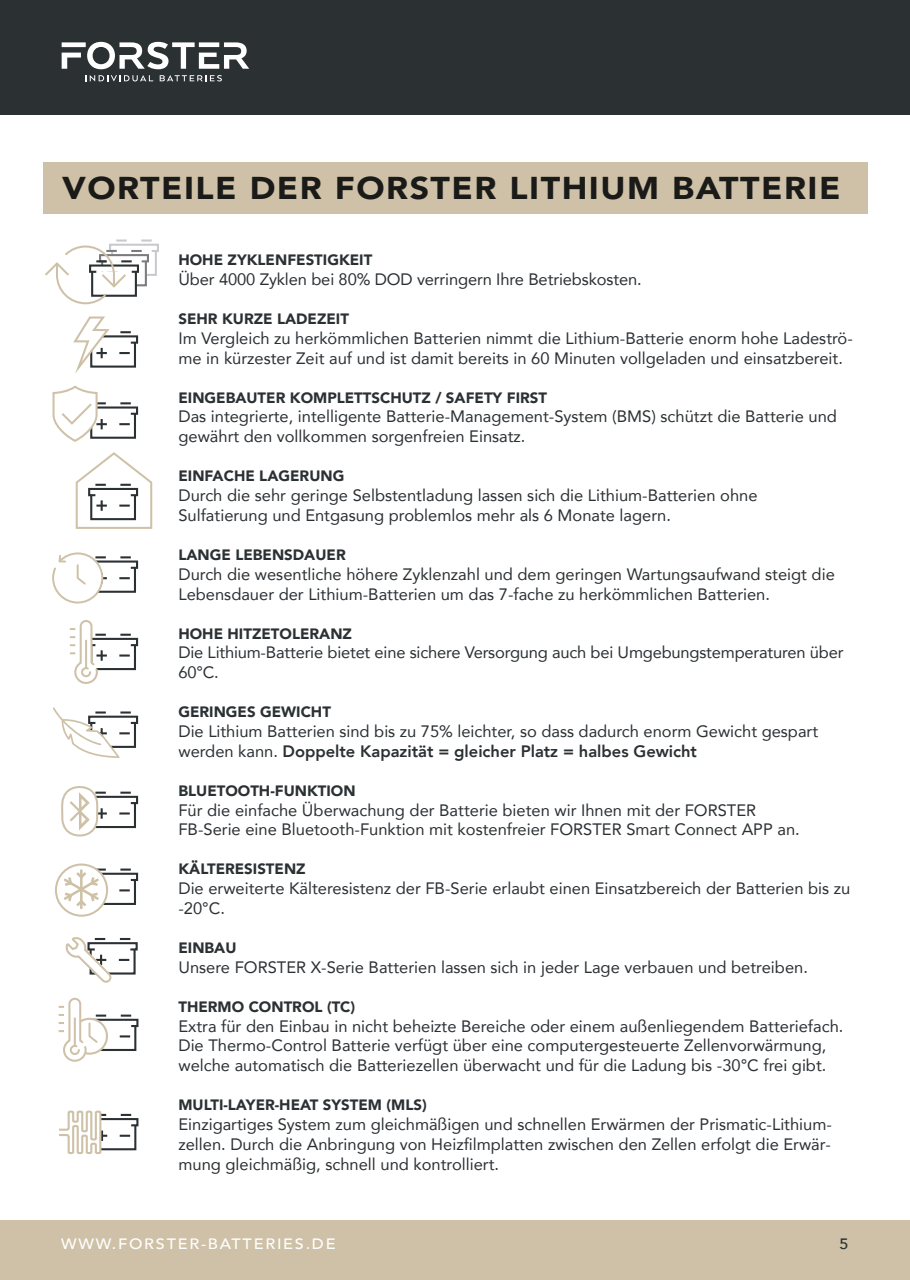
<style>
.page{position:relative;width:910px;height:1280px;background:#fff}
.page>*{position:absolute;margin:0;border:0;box-sizing:border-box;transform-origin:0 0}
.t1{font:900 31.5px "Avenir";letter-spacing:.045em;color:#1a1a18;scale:1.08 1}
.t2{font:16.5px/19.8px "Avenir";color:#2b3033}
.t3{font:900 15px "Avenir";color:#2b3033}
.t4{font:500 15px "Avenir";letter-spacing:.11em;color:#fff;scale:1.08 1}
.t5{font:500 15px "Avenir";color:#2b3033;scale:1.08 1}
.s1{font-weight:800}
</style>
<div class="page">
<div style="left:0;top:0;width:910px;height:115px;background:#2b3033"></div>
<svg style="left:85px;top:75px;width:68px;height:6px"></svg>
<svg style="left:160px;top:75px;width:62px;height:6px"></svg>
<svg style="left:62px;top:42px;width:187px;height:27px"></svg>
<div style="left:43px;top:162px;width:825px;height:52px;background:#cec1a7"></div>
<svg style="left:61px;top:786px;width:78px;height:51px"></svg>
<svg style="left:75px;top:452px;width:78px;height:77px"></svg>
<svg style="left:45px;top:239px;width:114px;height:66px"></svg>
<svg style="left:52px;top:316px;width:87px;height:126px"></svg>
<svg style="left:52px;top:552px;width:87px;height:51px"></svg>
<svg style="left:70px;top:620px;width:69px;height:64px"></svg>
<svg style="left:59px;top:997px;width:80px;height:65px"></svg>
<svg style="left:53px;top:707px;width:86px;height:51px"></svg>
<svg style="left:56px;top:864px;width:51px;height:52px"></svg>
<div style="left:55px;top:863px;width:53px;height:54px;border:2px solid #cec1a7;border-radius:50%"></div>
<div style="left:80px;top:869px;width:3px;height:40px;border:1px solid #cec1a7"></div>
<svg style="left:63px;top:868px;width:76px;height:39px"></svg>
<div style="left:0;top:1220px;width:910px;height:60px;background:#cec1a7"></div>
<svg style="left:65px;top:937px;width:73px;height:46px"></svg>
<svg style="left:59px;top:1110px;width:80px;height:45px"></svg>
<h1 class="t1" style="left:62px;top:161px;width:722px">VORTEILE DER FORSTER LITHIUM BATTERIE</h1>
<p class="t3" style="left:178px;top:247px;width:195px">HOHE ZYKLENFESTIGKEIT</p>
<p class="t2" style="left:178px;top:269px;width:465px">Über 4000 Zyklen bei 80% DOD verringern Ihre Betriebskosten.</p>
<p class="t3" style="left:178px;top:306px;width:172px">SEHR KURZE LADEZEIT</p>
<p class="t2" style="left:178px;top:328px;width:676px">Im Vergleich zu herkömmlichen Batterien nimmt die Lithium-Batterie enorm hohe Ladeströ&shy;me in kürzester Zeit auf und ist damit bereits in 60 Minuten vollgeladen und einsatzbereit.</p>
<p class="t3" style="left:178px;top:385px;width:370px">EINGEBAUTER KOMPLETTSCHUTZ / SAFETY FIRST</p>
<p class="t2" style="left:178px;top:406px;width:660px">Das integrierte, intelligente Batterie-Management-System (BMS) schützt die Batterie und gewährt den vollkommen sorgenfreien Einsatz.</p>
<p class="t3" style="left:178px;top:463px;width:167px">EINFACHE LAGERUNG</p>
<p class="t2" style="left:178px;top:485px;width:581px">Durch die sehr geringe Selbstentladung lassen sich die Lithium-Batterien ohne<br>Sulfatierung und Entgasung problemlos mehr als 6 Monate lagern.</p>
<p class="t3" style="left:178px;top:542px;width:169px">LANGE LEBENSDAUER</p>
<p class="t2" style="left:178px;top:564px;width:658px">Durch die wesentliche höhere Zyklenzahl und dem geringen Wartungsaufwand steigt die<br>Lebensdauer der Lithium-Batterien um das 7-fache zu herkömmlichen Batterien.</p>
<p class="t3" style="left:178px;top:620px;width:175px">HOHE HITZETOLERANZ</p>
<p class="t2" style="left:178px;top:642px;width:666px">Die Lithium-Batterie bietet eine sichere Versorgung auch bei Umgebungstemperaturen über<br>60°C.</p>
<p class="t3" style="left:178px;top:699px;width:154px">GERINGES GEWICHT</p>
<p class="t2" style="left:178px;top:721px;width:641px">Die Lithium Batterien sind bis zu 75% leichter, so dass dadurch enorm Gewicht gespart werden kann. <span class="s1">Doppelte Kapazität = gleicher Platz = halbes Gewicht</span></p>
<p class="t3" style="left:178px;top:778px;width:179px">BLUETOOTH-FUNKTION</p>
<p class="t2" style="left:178px;top:799px;width:623px">Für die einfache Überwachung der Batterie bieten wir Ihnen mit der FORSTER<br>FB-Serie eine Bluetooth-Funktion mit kostenfreier FORSTER Smart Connect APP an.</p>
<p class="t3" style="left:178px;top:856px;width:129px">KÄLTERESISTENZ</p>
<p class="t2" style="left:178px;top:878px;width:673px">Die erweiterte Kälteresistenz der FB-Serie erlaubt einen Einsatzbereich der Batterien bis zu -20°C.</p>
<p class="t3" style="left:178px;top:935px;width:60px">EINBAU</p>
<p class="t2" style="left:178px;top:957px;width:631px">Unsere FORSTER X-Serie Batterien lassen sich in jeder Lage verbauen und betreiben.</p>
<p class="t3" style="left:178px;top:994px;width:178px">THERMO CONTROL (TC)</p>
<p class="t2" style="left:178px;top:1015px;width:666px">Extra für den Einbau in nicht beheizte Bereiche oder einem außenliegendem Batteriefach.<br>Die Thermo-Control Batterie verfügt über eine computergesteuerte Zellenvorwärmung, welche automatisch die Batteriezellen überwacht und für die Ladung bis -30°C frei gibt.</p>
<p class="t3" style="left:178px;top:1092px;width:250px">MULTI-LAYER-HEAT SYSTEM (MLS)</p>
<p class="t2" style="left:178px;top:1114px;width:655px;text-align:justify">Einzigartiges System zum gleichmäßigen und schnellen Erwärmen der Prismatic-Lithium&shy;zellen. Durch die Anbringung von Heizfilmplatten zwischen den Zellen erfolgt die Erwär&shy;mung gleichmäßig, schnell und kontrolliert.</p>
<p class="t4" style="left:61px;top:1231px;width:255px">WWW.FORSTER-BATTERIES.DE</p>
<p class="t5" style="left:839px;top:1231px;width:10px">5</p>
</div>
